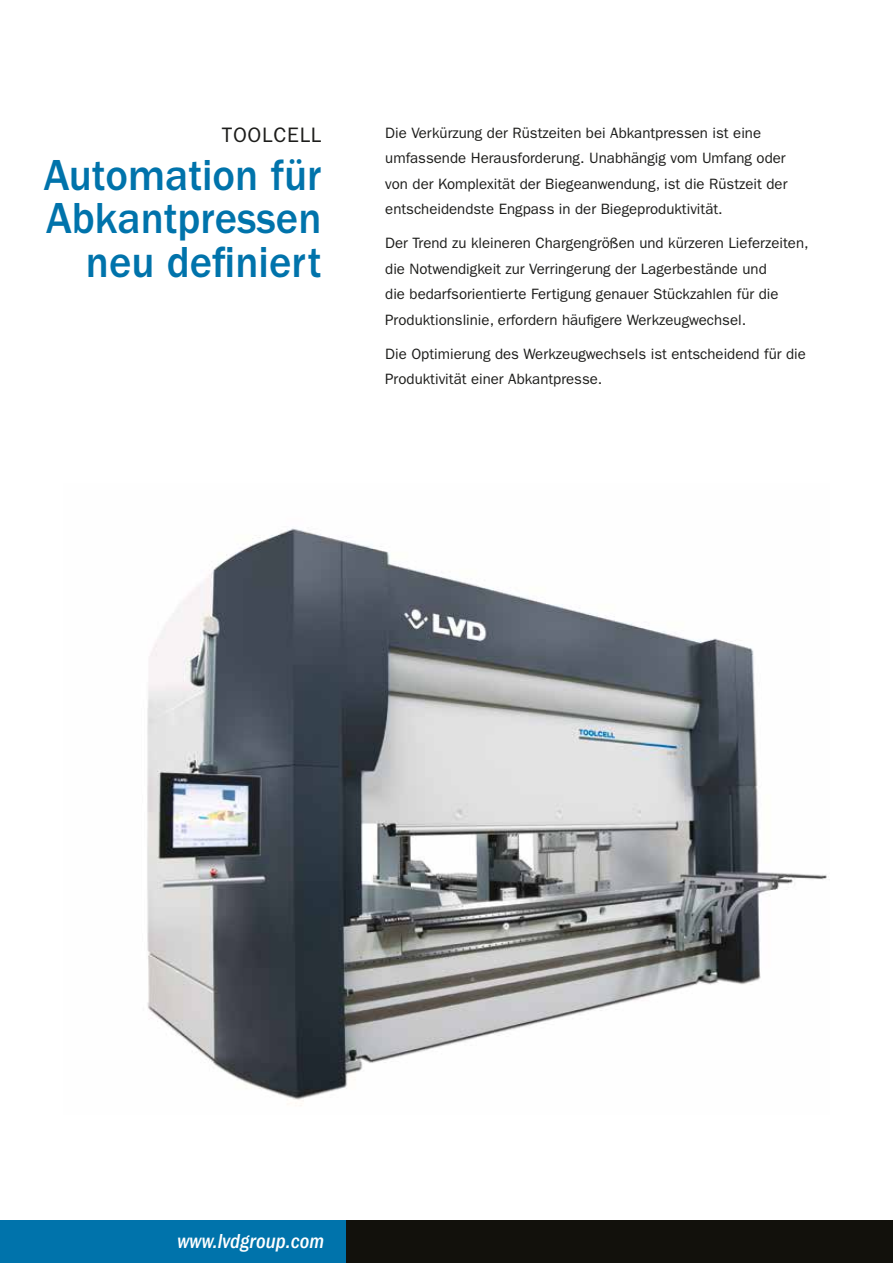
<style>
.page{position:relative;width:893px;height:1263px;background:#fff}
.page>*{position:absolute;margin:0;border:0;box-sizing:border-box;transform-origin:0 0}
.t1{font:500 45px/43.5px "ITC Franklin Gothic Std";color:#0073ab;text-align:right;scale:.95 1}
.t2{font:italic 500 condensed 21px "ITC Franklin Gothic Std";color:#fff}
.t3{font:21px "ITC Franklin Gothic Std";letter-spacing:.035em;color:#1d1d1b}
.t4{font:15px/25.5px "ITC Franklin Gothic Std";color:#1d1d1b}
</style>
<div class="page">
<div style="left:0;top:1220px;width:347px;height:43px;background:#0073ab"></div>
<div style="left:347px;top:1220px;width:546px;height:43px;background:#12110c"></div>
<img style="left:147px;top:528px;width:680px;height:578px">
<h2 class="t3" style="left:222px;top:123px;width:101px">TOOLCELL</h2>
<h1 class="t1" style="left:44px;top:154px;width:294px">Automation für<br>Abkantpressen neu definiert</h1>
<p class="t4" style="left:385px;top:120px;width:404px">Die Verkürzung der Rüstzeiten bei Abkantpressen ist eine umfassende Herausforderung. Unabhängig vom Umfang oder von der Komplexität der Biegeanwendung, ist die Rüstzeit der entscheidendste Engpass in der Biegeproduktivität.</p>
<p class="t4" style="left:385px;top:231px;width:425px">Der Trend zu kleineren Chargengrößen und kürzeren Lieferzeiten, die Notwendigkeit zur Verringerung der Lagerbestände und<br>die bedarfsorientierte Fertigung genauer Stückzahlen für die Produktionslinie, erfordern häufigere Werkzeugwechsel.</p>
<p class="t4" style="left:385px;top:341px;width:422px">Die Optimierung des Werkzeugwechsels ist entscheidend für die<br>Produktivität einer Abkantpresse.</p>
<h2 class="t2" style="left:177px;top:1229px;width:148px">www.lvdgroup.com</h2>
</div>
